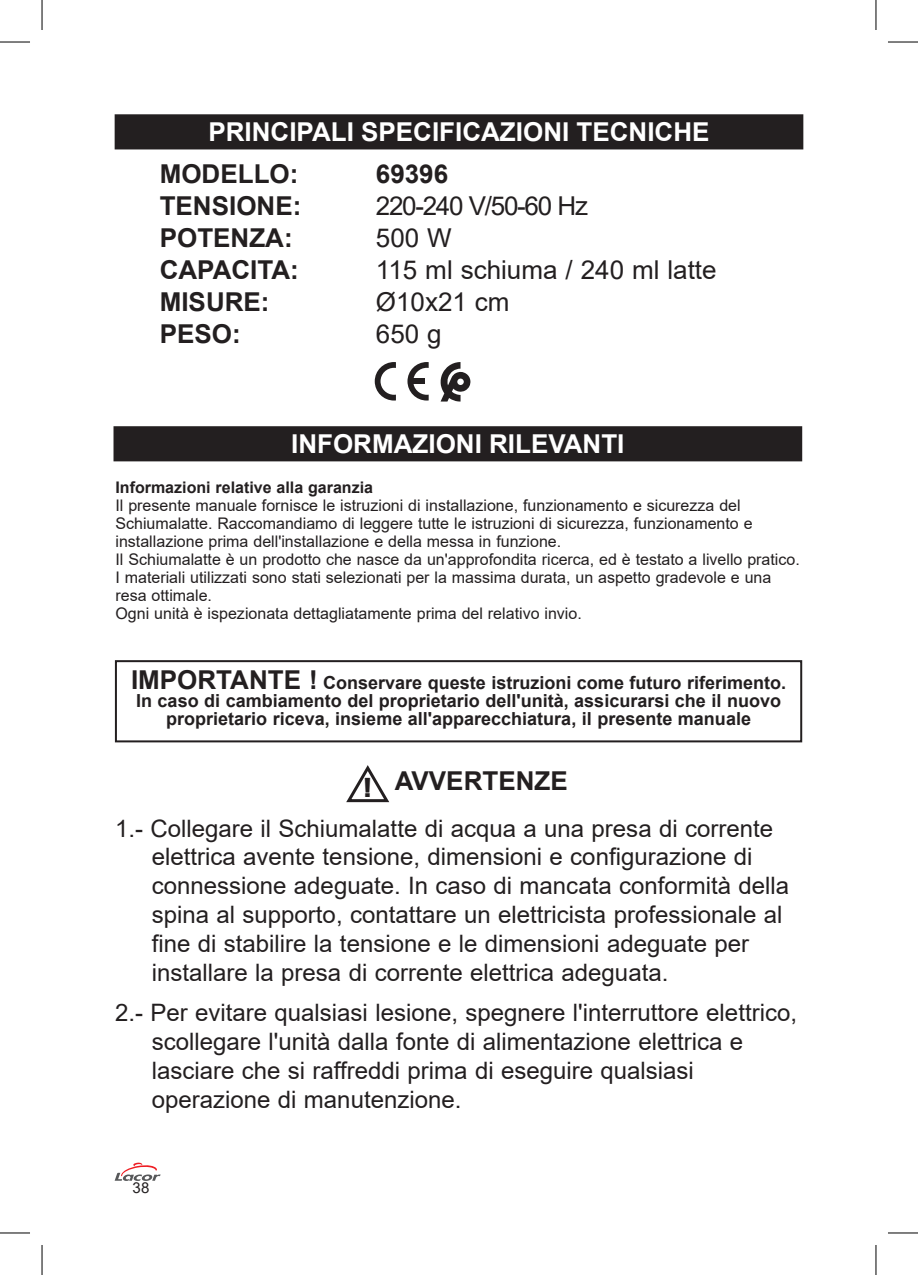
<style>
.page{position:relative;width:918px;height:1275px;background:#fff}
.page>*{position:absolute;margin:0;border:0;box-sizing:border-box;transform-origin:0 0}
.t1{font:700 26px "Arial";color:#231f20}
.t2{font:700 26px "Arial";color:#fff}
.t3{font:26px "Arial";color:#231f20}
.t4{font:26px "Arial";letter-spacing:-.05em;color:#231f20}
.t5{font:24px "Arial";color:#231f20}
.t6{font:24px "Impact";color:#231f20}
.t7{font:700 18px/18px "Arial";color:#231f20;text-align:center}
.t8{font:16px/18px "Arial";color:#231f20}
.t9{font:700 16px "Arial";color:#231f20}
.t10{font:15px "Arial";color:#231f20}
.s1{font-size:26px}
</style>
<div class="page">
<svg style="left:115px;top:1162px;width:46px;height:19px"></svg>
<div style="left:116px;top:115px;width:686px;height:33px;background:#231f20"></div>
<div style="left:115px;top:114px;width:688px;height:35px;border:2px solid #231f20"></div>
<div style="left:115px;top:660px;width:687px;height:82px;border:2px solid #231f20"></div>
<div style="left:114px;top:427px;width:687px;height:33px;background:#231f20"></div>
<div style="left:113px;top:426px;width:689px;height:35px;border:2px solid #231f20"></div>
<svg style="left:346px;top:765px;width:43px;height:38px"></svg>
<svg style="left:375px;top:362px;width:21px;height:38px"></svg>
<svg style="left:407px;top:362px;width:21px;height:38px"></svg>
<div style="left:411px;top:378px;width:14px;height:6px;background:#231f20"></div>
<svg style="left:440px;top:362px;width:30px;height:39px"></svg>
<hr style="left:0;top:42px;width:30px;height:1px;background:#000">
<hr style="left:887px;top:42px;width:30px;height:1px;background:#000">
<hr style="left:0;top:1232px;width:30px;height:1px;background:#000">
<hr style="left:887px;top:1232px;width:30px;height:1px;background:#000">
<hr style="left:42px;top:0;width:1px;height:30px;background:#000">
<hr style="left:42px;top:1245px;width:1px;height:30px;background:#000">
<hr style="left:875px;top:0;width:1px;height:30px;background:#000">
<hr style="left:875px;top:1245px;width:1px;height:30px;background:#000">
<p class="t2" style="left:208px;top:114px;width:502px">PRINCIPALI SPECIFICAZIONI TECNICHE</p>
<p class="t1" style="left:160px;top:155px;width:140px">MODELLO:</p>
<p class="t1" style="left:376px;top:155px;width:74px">69396</p>
<p class="t1" style="left:160px;top:187px;width:143px">TENSIONE:</p>
<p class="t4" style="left:376px;top:188px;width:214px">220-240 V/50-60 Hz</p>
<p class="t1" style="left:160px;top:219px;width:134px">POTENZA:</p>
<p class="t3" style="left:376px;top:220px;width:77px">500 W</p>
<p class="t1" style="left:160px;top:251px;width:141px">CAPACITA:</p>
<p class="t3" style="left:376px;top:252px;width:342px">115 ml schiuma / 240 ml latte</p>
<p class="t1" style="left:160px;top:283px;width:111px">MISURE:</p>
<p class="t3" style="left:376px;top:284px;width:135px">Ø10x21 cm</p>
<p class="t1" style="left:160px;top:315px;width:82px">PESO:</p>
<p class="t3" style="left:376px;top:316px;width:67px">650 g</p>
<p class="t2" style="left:291px;top:426px;width:335px">INFORMAZIONI RILEVANTI</p>
<p class="t9" style="left:115px;top:476px;width:259px">Informazioni relative alla garanzia</p>
<p class="t8" style="left:115px;top:496px;width:626px">Il presente manuale fornisce le istruzioni di installazione, funzionamento e sicurezza del</p>
<p class="t8" style="left:115px;top:514px;width:638px">Schiumalatte. Raccomandiamo di leggere tutte le istruzioni di sicurezza, funzionamento e installazione prima dell'installazione e della messa in funzione.</p>
<p class="t8" style="left:115px;top:550px;width:685px">Il Schiumalatte è un prodotto che nasce da un'approfondita ricerca, ed è testato a livello pratico.</p>
<p class="t8" style="left:115px;top:568px;width:657px">I materiali utilizzati sono stati selezionati per la massima durata, un aspetto gradevole e una resa ottimale.</p>
<p class="t8" style="left:115px;top:604px;width:468px">Ogni unità è ispezionata dettagliatamente prima del relativo invio.</p>
<p class="t7" style="left:131px;top:674px;width:656px"><span class="s1">IMPORTANTE !</span> Conservare queste istruzioni come futuro riferimento.</p>
<p class="t7" style="left:136px;top:692px;width:646px">In caso di cambiamento del proprietario dell'unità, assicurarsi che il nuovo proprietario riceva, insieme all'apparecchiatura, il presente manuale</p>
<p class="t6" style="left:364px;top:769px;width:8px">!</p>
<p class="t1" style="left:394px;top:763px;width:174px">AVVERTENZE</p>
<p class="t5" style="left:115px;top:811px;width:659px">1.- Collegare il Schiumalatte di acqua a una presa di corrente</p>
<p class="t5" style="left:152px;top:840px;width:602px">elettrica avente tensione, dimensioni e configurazione di</p>
<p class="t5" style="left:152px;top:869px;width:639px">connessione adeguate. In caso di mancata conformità della</p>
<p class="t5" style="left:152px;top:898px;width:632px">spina al supporto, contattare un elettricista professionale al</p>
<p class="t5" style="left:152px;top:927px;width:599px">fine di stabilire la tensione e le dimensioni adeguate per</p>
<p class="t5" style="left:152px;top:955px;width:518px">installare la presa di corrente elettrica adeguata.</p>
<p class="t5" style="left:115px;top:996px;width:683px">2.- Per evitare qualsiasi lesione, spegnere l'interruttore elettrico,</p>
<p class="t5" style="left:152px;top:1025px;width:592px">scollegare l'unità dalla fonte di alimentazione elettrica e</p>
<p class="t5" style="left:152px;top:1054px;width:543px">lasciare che si raffreddi prima di eseguire qualsiasi</p>
<p class="t5" style="left:152px;top:1083px;width:311px">operazione di manutenzione.</p>
<p class="t10" style="left:132px;top:1177px;width:18px">38</p>
</div>
